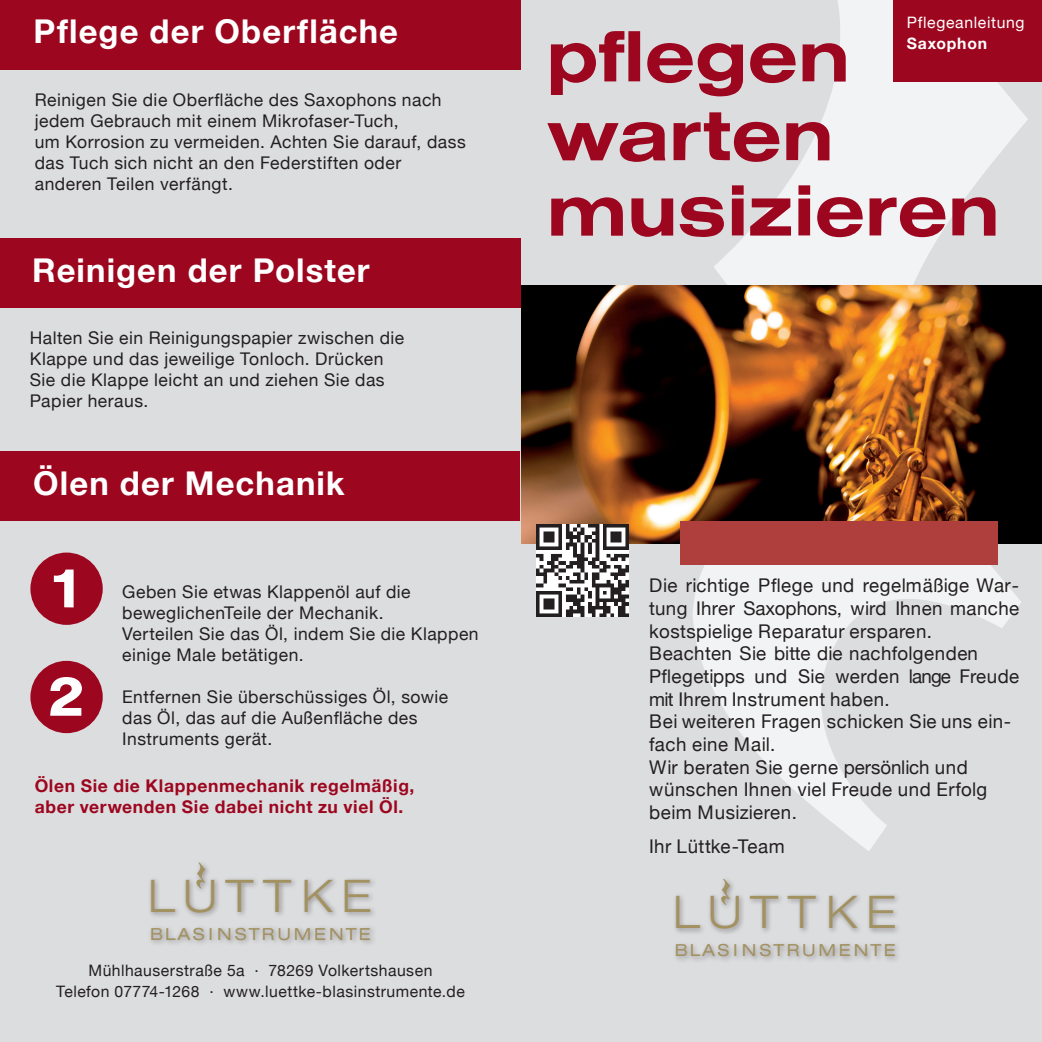
<style>
.page{position:relative;width:1042px;height:1042px;background:#dcdddf}
.page>*{position:absolute;margin:0;border:0;box-sizing:border-box;transform-origin:0 0}
.t1{font:500 71.75px/77px "Helvetica Extended BQ";letter-spacing:.02em;color:#9d061f}
.t2{font:500 55.82px/108.3px "Helvetica Extended BQ";color:#fff}
.t3{font:200 45.85px "Helvetica Extended BQ";letter-spacing:.19em;color:#a29161}
.t4{font:700 32.73px "Helvetica Neue";letter-spacing:.035em;color:#fff}
.t5{font:18.9px/22.8px "Helvetica Neue";letter-spacing:.025em;color:#231f20}
.t6{font:17.5px/21px "Helvetica Neue";letter-spacing:.025em;color:#231f20}
.t7{font:700 17.5px/21px "Helvetica Neue";letter-spacing:.035em;color:#9d061f}
.t8{font:300 16.97px "Helvetica Extended BQ";letter-spacing:.175em;color:#a29161}
.t9{font:15.75px/21px "Helvetica Neue";letter-spacing:.03em;color:#231f20;text-align:center}
.t10{font:15.75px "Helvetica Neue";letter-spacing:.04em;color:#fff}
.t11{font:700 15.75px "Helvetica Neue";letter-spacing:.045em;color:#fff}
</style>
<div class="page">
<svg style="left:693px;top:0;width:335px;height:851px"></svg>
<div style="left:672px;top:876px;width:230px;height:87px;background:#231f20;opacity:.4"></div>
<svg style="left:721px;top:879px;width:9px;height:26px"></svg>
<img style="left:521px;top:285px;width:521px;height:258px">
<div style="left:893px;top:0;width:149px;height:82px;background:#9d061f"></div>
<div style="left:148px;top:859px;width:229px;height:87px;background:#231f20;opacity:.4"></div>
<svg style="left:196px;top:863px;width:9px;height:26px"></svg>
<div style="left:0;top:0;width:521px;height:69px;background:#9d061f"></div>
<div style="left:680px;top:521px;width:317px;height:44px;background:#af3f3c"></div>
<div style="left:0;top:238px;width:521px;height:70px;background:#9d061f"></div>
<img style="left:537px;top:524px;width:92px;height:92px">
<div style="left:30px;top:552px;width:73px;height:73px;background:#9d061f;border-radius:50%"></div>
<div style="left:30px;top:661px;width:73px;height:72px;background:#9d061f;border-radius:50%"></div>
<div style="left:0;top:451px;width:519px;height:70px;background:#9d061f"></div>
<h3 class="t4" style="left:33px;top:6px;width:366px">Pflege der Oberfläche</h3>
<p class="t6" style="left:35px;top:90px;width:433px">Reinigen Sie die Oberfläche des Saxophons nach jedem Gebrauch mit einem Mikrofaser-Tuch,<br>um Korrosion zu vermeiden. Achten Sie darauf, dass das Tuch sich nicht an den Federstiften oder anderen Teilen verfängt.</p>
<h3 class="t4" style="left:32px;top:244px;width:339px">Reinigen der Polster</h3>
<p class="t6" style="left:30px;top:328px;width:376px">Halten Sie ein Reinigungspapier zwischen die Klappe und das jeweilige Tonloch. Drücken Sie die Klappe leicht an und ziehen Sie das Papier heraus.</p>
<h3 class="t4" style="left:33px;top:458px;width:313px">Ölen der Mechanik</h3>
<h2 class="t2" style="left:47px;top:536px;width:39px">1<br>2</h2>
<p class="t6" style="left:122px;top:583px;width:358px">Geben Sie etwas Klappenöl auf die beweglichenTeile der Mechanik.<br>Verteilen Sie das Öl, indem Sie die Klappen einige Male betätigen.</p>
<p class="t6" style="left:122px;top:688px;width:327px">Entfernen Sie überschüssiges Öl, sowie das Öl, das auf die Außenfläche des<br>Instruments gerät.</p>
<p class="t7" style="left:35px;top:775px;width:381px">Ölen Sie die Klappenmechanik regelmäßig, aber verwenden Sie dabei nicht zu viel Öl.</p>
<h3 class="t3" style="left:148px;top:870px;width:225px">L UTTKE</h3>
<p class="t8" style="left:150px;top:924px;width:222px">BLASINSTRUMENTE</p>
<p class="t9" style="left:56px;top:960px;width:410px">Mühlhauserstraße 5a · 78269 Volkertshausen<br>Telefon 07774-1268 · www.luettke-blasinstrumente.de</p>
<p class="t10" style="left:906px;top:11px;width:119px">Pflegeanleitung</p>
<p class="t11" style="left:906px;top:31px;width:82px">Saxophon</p>
<h1 class="t1" style="left:547px;top:20px;width:453px">pflegen warten musizieren</h1>
<p class="t5" style="left:649px;top:575px;width:371px">Die richtige Pflege und regelmäßige War&shy;tung Ihrer Saxophons, wird Ihnen manche kostspielige Reparatur ersparen.<br>Beachten Sie bitte die nachfolgenden Pflegetipps und Sie werden lange Freude mit Ihrem Instrument haben.<br>Bei weiteren Fragen schicken Sie uns ein&shy;fach eine Mail.<br>Wir beraten Sie gerne persönlich und wünschen Ihnen viel Freude und Erfolg beim Musizieren.</p>
<p class="t5" style="left:649px;top:836px;width:137px">Ihr Lüttke-Team</p>
<h3 class="t3" style="left:673px;top:886px;width:225px">L UTTKE</h3>
<p class="t8" style="left:675px;top:940px;width:222px">BLASINSTRUMENTE</p>
</div>
